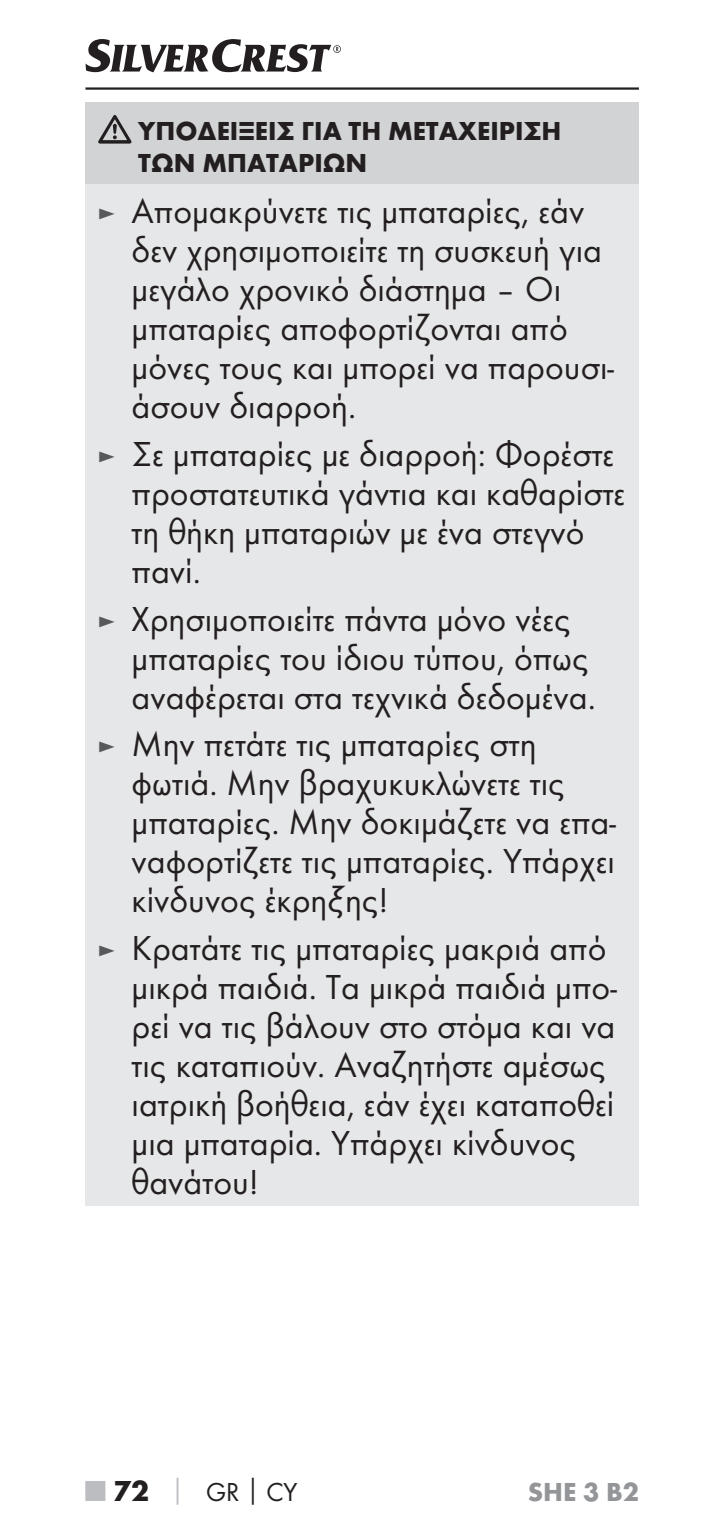
<style>
.page{position:relative;width:725px;height:1531px;background:#fff}
.page>*{position:absolute;margin:0;border:0;box-sizing:border-box;transform-origin:0 0}
.t1{font:36px/39px "Futura Boo";color:#231f20}
.t2{font:700 27px/32.4px "Futura";color:#231f20}
.t3{font:27px "Futura Boo";color:#231f20}
.t4{font:700 27px "Futura";color:#939598}
.s1{font-size:27px;color:#58595b}
.s2{font-family:"Futura";font-weight:700;font-size:30px;color:#bbbdc0}
.s3{font-family:"Futura";font-weight:700;font-size:30px}
.s4{font-family:"Futura";font-weight:700;color:#bbbdc0}
.s5{font-family:"Futura";font-weight:700}
</style>
<div class="page">
<hr style="left:85px;top:87px;width:553px;height:3px;background:#231f20">
<svg style="left:85px;top:39px;width:256px;height:33px"></svg>
<div style="left:85px;top:102px;width:553px;height:82px;background:#d1d3d4"></div>
<div style="left:85px;top:184px;width:553px;height:1021px;background:#e6e7e8"></div>
<svg style="left:98px;top:115px;width:33px;height:29px"></svg>
<p class="t2" style="left:138px;top:117px;width:424px">ΥΠΟΔΕΙΞΕΙΣ ΓΙΑ ΤΗ ΜΕΤΑΧΕΙΡΙΣΗ<br>ΤΩΝ ΜΠΑΤΑΡΙΩΝ</p>
<p class="t1" style="left:131px;top:194px;width:483px;text-indent:-34px"><span class="s1">►</span> Απομακρύνετε τις μπαταρίες, εάν δεν χρησιμοποιείτε τη συσκευή για μεγάλο χρονικό διάστημα – Οι μπαταρίες αποφορτίζονται από μόνες τους και μπορεί να παρουσι&shy;άσουν διαρροή.</p>
<p class="t1" style="left:131px;top:436px;width:495px;text-indent:-34px"><span class="s1">►</span> Σε μπαταρίες με διαρροή: Φορέστε προστατευτικά γάντια και καθαρίστε τη θήκη μπαταριών με ένα στεγνό πανί.</p>
<p class="t1" style="left:131px;top:601px;width:465px;text-indent:-34px"><span class="s1">►</span> Χρησιμοποιείτε πάντα μόνο νέες μπαταρίες του ίδιου τύπου, όπως αναφέρεται στα τεχνικά δεδομένα.</p>
<p class="t1" style="left:131px;top:726px;width:485px;text-indent:-34px"><span class="s1">►</span> Μην πετάτε τις μπαταρίες στη φωτιά. Μην βραχυκυκλώνετε τις μπαταρίες. Μην δοκιμάζετε να επα&shy;ναφορτίζετε τις μπαταρίες. Υπάρχει κίνδυνος έκρηξης!</p>
<p class="t1" style="left:131px;top:930px;width:486px;text-indent:-34px"><span class="s1">►</span> Κρατάτε τις μπαταρίες μακριά από μικρά παιδιά. Τα μικρά παιδιά μπο&shy;ρεί να τις βάλουν στο στόμα και να τις καταπιούν. Αναζητήστε αμέσως ιατρική βοήθεια, εάν έχει καταποθεί μια μπαταρία. Υπάρχει κίνδυνος θανάτου!</p>
<p class="t3" style="left:85px;top:1479px;width:213px"><span class="s2">■</span> <span class="s3">72</span> <span class="s4">│</span> GR<span class="s5">│</span>CY</p>
<p class="t4" style="left:527px;top:1481px;width:113px">SHE 3 B2</p>
</div>
